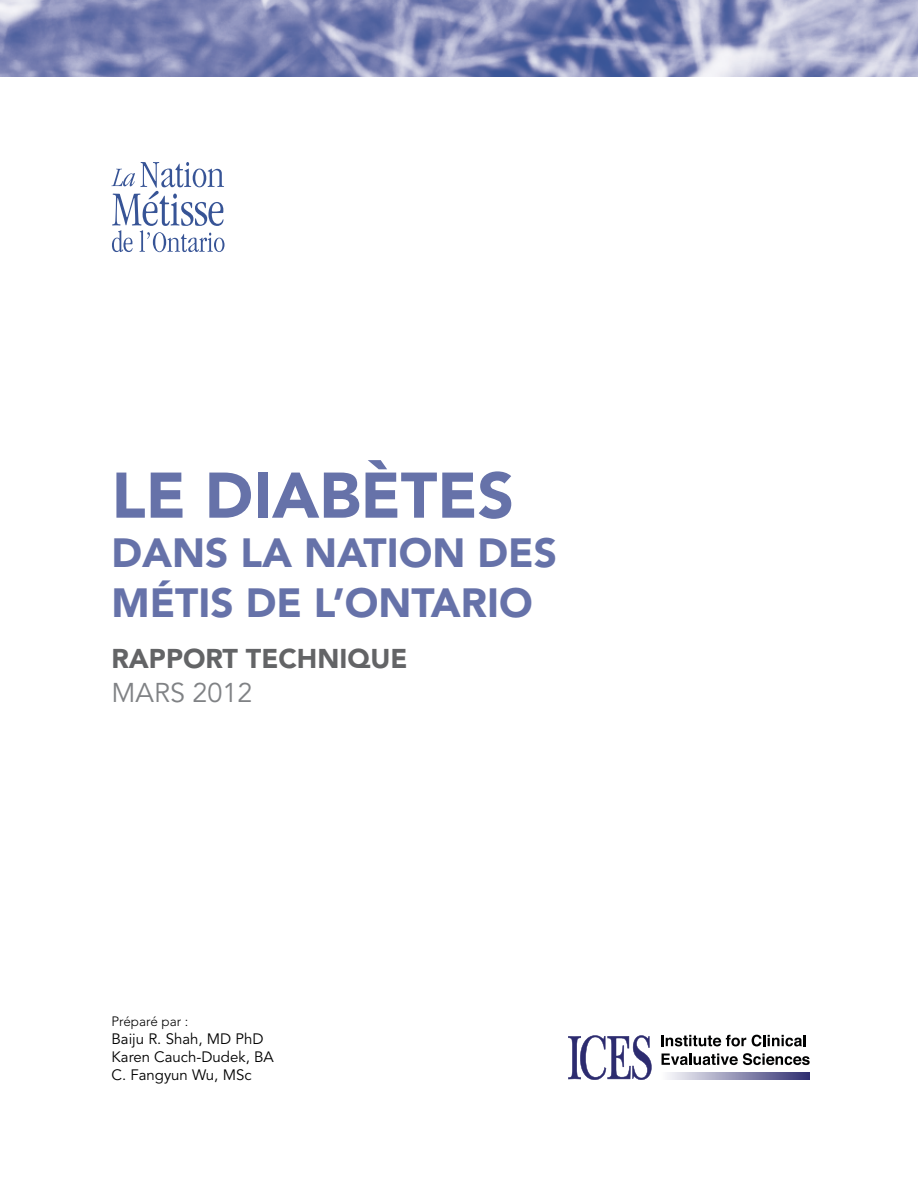
<style>
.page{position:relative;width:918px;height:1188px;background:#fff}
.page>*{position:absolute;margin:0;border:0;box-sizing:border-box;transform-origin:0 0}
.t1{font:900 63.75px "Avenir LT Std";color:#6672a9}
.t2{font:900 40.5px/49.5px "Avenir LT Std";color:#6672a9}
.t3{font:900 27px "Avenir LT Std";color:#636466}
.t4{font:27px "Avenir LT Std";color:#808285}
.t5{font:15px/18px "Avenir LT Std";color:#000}
.t6{font:300 13.5px "Avenir LT Std";color:#000}
</style>
<div class="page">
<img style="left:0;top:0;width:918px;height:77px">
<svg style="left:661px;top:1035px;width:85px;height:11px"></svg>
<svg style="left:752px;top:1035px;width:54px;height:11px"></svg>
<svg style="left:662px;top:1053px;width:148px;height:12px"></svg>
<svg style="left:568px;top:1035px;width:84px;height:45px"></svg>
<svg style="left:668px;top:1072px;width:142px;height:8px"></svg>
<svg style="left:111px;top:162px;width:114px;height:90px"></svg>
<h1 class="t1" style="left:111px;top:457px;width:404px">LE DIABÈTES</h1>
<h2 class="t2" style="left:111px;top:528px;width:447px">DANS LA NATION DES<br>MÉTIS DE L’ONTARIO</h2>
<h3 class="t3" style="left:111px;top:642px;width:91px">RAPPORT</h3>
<h3 class="t3" style="left:246px;top:642px;width:159px">TECHNIQUE</h3>
<h3 class="t4" style="left:111px;top:678px;width:143px">Mars 2012</h3>
<p class="t6" style="left:111px;top:1013px;width:78px">Préparé par :</p>
<p class="t5" style="left:111px;top:1030px;width:164px">Baiju R. Shah, MD PhD<br>Karen Cauch-Dudek, BA<br>C. Fangyun Wu, MSc</p>
</div>
